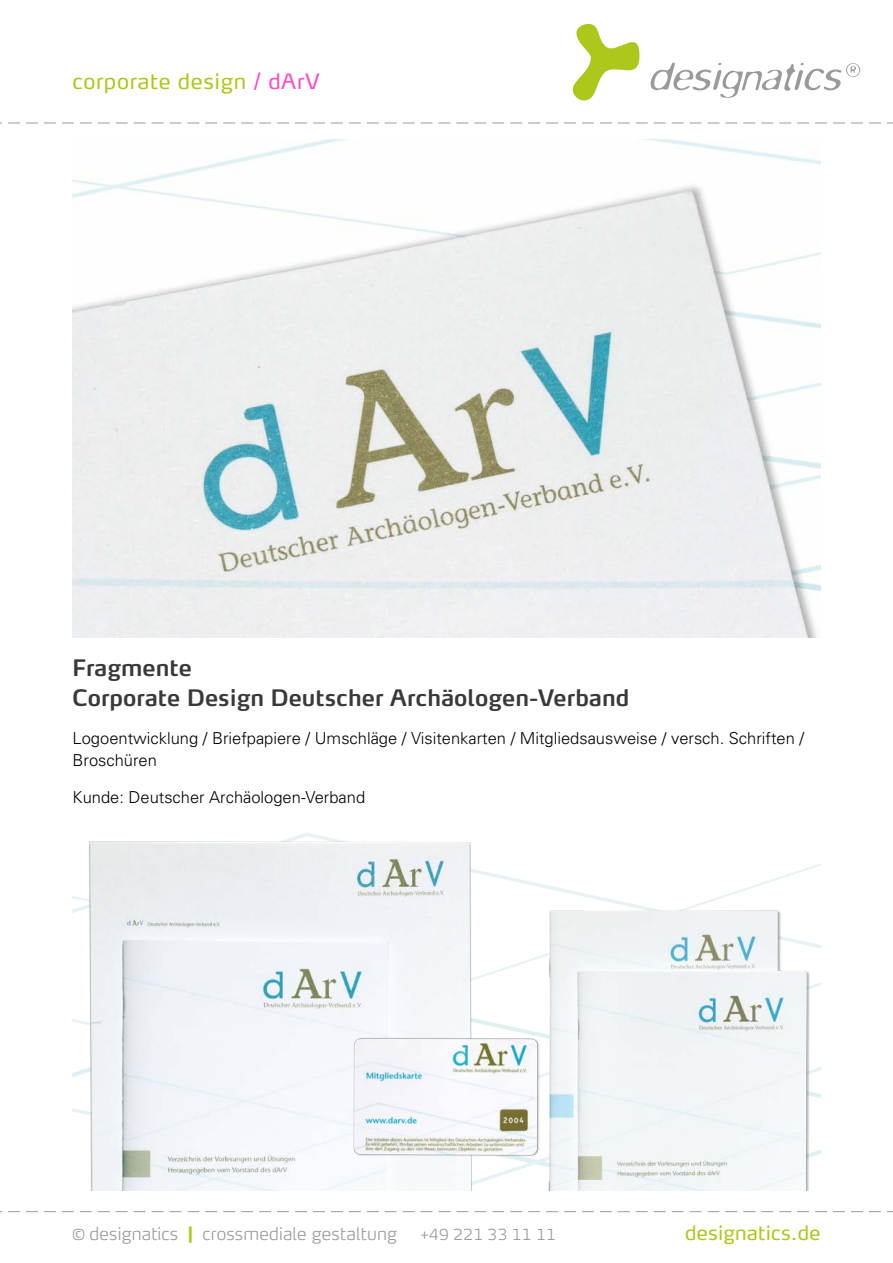
<style>
.page{position:relative;width:893px;height:1263px;background:#fff}
.page>*{position:absolute;margin:0;border:0;box-sizing:border-box;transform-origin:0 0}
.t1{font:600 22.5px/30px "Max Pro";color:#39383a}
.t2{font:21px "Max Pro";letter-spacing:.03em;color:#adc71b}
.t3{font:19.5px "Max Pro";letter-spacing:.01em;color:#adc71b}
.t4{font:200 17.25px "Max Pro";letter-spacing:.01em;color:#9c999a}
.t5{font:300 16.5px/21.8px "Univers";color:#000}
.t6{font:200 15px "Max Pro";letter-spacing:.01em;color:#9c999a}
.s1{color:#ff49c3}
.s2{font-size:15px}
.s3{font-weight:900;color:#adc71b}
</style>
<div class="page">
<svg style="left:572px;top:24px;width:68px;height:76px"></svg>
<svg style="left:650px;top:63px;width:210px;height:35px"></svg>
<svg style="left:0;top:123px;width:893px;height:1px"></svg>
<svg style="left:0;top:1211px;width:893px;height:1px"></svg>
<svg style="left:485px;top:863px;width:336px;height:121px"></svg>
<img style="left:72px;top:833px;width:413px;height:358px">
<img style="left:533px;top:897px;width:287px;height:294px">
<img style="left:348px;top:1034px;width:193px;height:127px">
<img style="left:72px;top:140px;width:749px;height:498px">
<p class="t2" style="left:72px;top:64px;width:249px">corporate design <span class="s1">/ dArV</span></p>
<h1 class="t1" style="left:72px;top:650px;width:559px">Fragmente<br>Corporate Design Deutscher Archäologen-Verband</h1>
<p class="t5" style="left:73px;top:727px;width:733px">Logoentwicklung / Briefpapiere / Umschläge / Visitenkarten / Mitgliedsausweise / versch. Schriften /<br>Broschüren</p>
<p class="t5" style="left:73px;top:786px;width:294px">Kunde: Deutscher Archäologen-Verband</p>
<p class="t4" style="left:72px;top:1220px;width:326px"><span class="s2">©</span> designatics <span class="s3">|</span> crossmediale gestaltung</p>
<p class="t6" style="left:420px;top:1223px;width:137px">+49 221 33 11 11</p>
<p class="t3" style="left:685px;top:1217px;width:137px">designatics.de</p>
</div>
